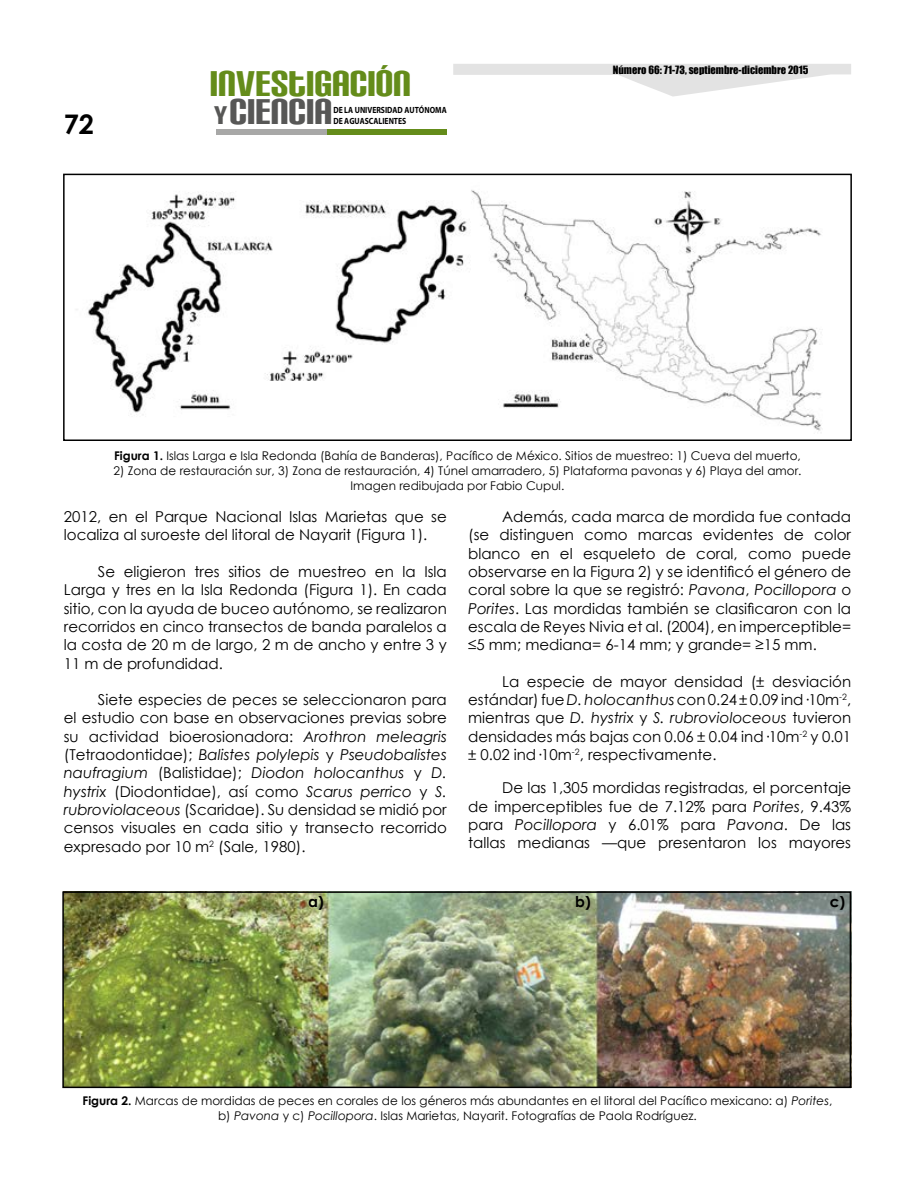
<style>
.page{position:relative;width:915px;height:1191px;background:#fff}
.page>*{position:absolute;margin:0;border:0;box-sizing:border-box;transform-origin:0 0}
.t1{font:43.05px "Carbon Block";color:#648c1a}
.t2{font:43.05px "Carbon Block";color:#575756}
.t3{font:700 27px "Century Gothic";color:#000}
.t4{font:15px/18.3px "Century Gothic";color:#000;text-align:justify}
.t5{font:700 15px "Century Gothic";color:#000}
.t6{font:12px/15px "Century Gothic";color:#000;text-align:center}
.t7{font:10.5px "Impact";color:#000}
.t8{font:700 9px/10.5px "Myriad Pro";color:#000;scale:.85 1}
.s1{font-size:30.75px}
.s2{font-weight:700}
.s3{font-style:italic}
</style>
<div class="page">
<svg style="left:453px;top:64px;width:397px;height:33px"></svg>
<div style="left:216px;top:129px;width:214px;height:6px;background:#a8a8a7"></div>
<div style="left:327px;top:129px;width:119px;height:6px;background:#648c1a"></div>
<img style="left:76px;top:190px;width:747px;height:241px">
<div style="left:63px;top:174px;width:788px;height:267px;border:2px solid #000"></div>
<img style="left:65px;top:894px;width:782px;height:191px">
<div style="left:62px;top:891px;width:788px;height:197px;border:2px solid #000"></div>
<h2 class="t3" style="left:64px;top:107px;width:32px">72</h2>
<h1 class="t1" style="left:210px;top:62px;width:203px">INVESTIGACIÓN</h1>
<h1 class="t2" style="left:214px;top:91px;width:120px"><span class="s1">Y</span> CIENCIA</h1>
<p class="t8" style="left:333px;top:105px;width:135px">DE LA UNIVERSIDAD AUTÓNOMA<br>DE AGUASCALIENTES</p>
<p class="t7" style="left:612px;top:64px;width:197px">Número 66: 71-73, septiembre-diciembre 2015</p>
<p class="t6" style="left:114px;top:448px;width:688px"><span class="s2">Figura 1.</span> Islas Larga e Isla Redonda (Bahía de Banderas), Pacífico de México. Sitios de muestreo: 1) Cueva del muerto,</p>
<p class="t6" style="left:113px;top:463px;width:689px">2) Zona de restauración sur, 3) Zona de restauración, 4) Túnel amarradero, 5) Plataforma pavonas y 6) Playa del amor.<br>Imagen redibujada por Fabio Cupul.</p>
<p class="t4" style="left:64px;top:507px;width:384px">2012, en el Parque Nacional Islas Marietas que se localiza al suroeste del litoral de Nayarit (Figura 1).</p>
<p class="t4" style="left:64px;top:562px;width:384px;text-indent:34px">Se eligieron tres sitios de muestreo en la Isla Larga y tres en la Isla Redonda (Figura 1). En cada sitio, con la ayuda de buceo autónomo, se realizaron recorridos en cinco transectos de banda paralelos a la costa de 20 m de largo, 2 m de ancho y entre 3 y 11 m de profundidad.</p>
<p class="t4" style="left:64px;top:690px;width:384px;text-indent:34px">Siete especies de peces se seleccionaron para el estudio con base en observaciones previas sobre su actividad bioerosionadora: <span class="s3">Arothron meleagris </span>(Tetraodontidae); <span class="s3">Balistes polylepis</span> y <span class="s3">Pseudobalistes naufragium</span> (Balistidae); <span class="s3">Diodon holocanthus</span> y <span class="s3">D. hystrix</span> (Diodontidae), así como <span class="s3">Scarus perrico</span> y <span class="s3">S. rubroviolaceous</span> (Scaridae). Su densidad se midió por censos visuales en cada sitio y transecto recorrido expresado por 10 m<sup>2</sup> (Sale, 1980).</p>
<p class="t4" style="left:468px;top:507px;width:384px;text-indent:34px">Además, cada marca de mordida fue contada (se distinguen como marcas evidentes de color blanco en el esqueleto de coral, como puede observarse en la Figura 2) y se identificó el género de coral sobre la que se registró: <span class="s3">Pavona</span>, <span class="s3">Pocillopora</span> o <span class="s3">Porites</span>. Las mordidas también se clasificaron con la escala de Reyes Nivia et al. (2004), en imperceptible= ≤5 mm; mediana= 6-14 mm; y grande= ≥15 mm.</p>
<p class="t4" style="left:468px;top:672px;width:384px;text-indent:34px">La especie de mayor densidad (± desviación estándar) fue <span class="s3">D. holocanthus</span> con 0.24 ± 0.09 ind·10m<sup>-2</sup>, mientras que <span class="s3">D. hystrix</span> y <span class="s3">S. rubrovioloceous</span> tuvieron densidades más bajas con 0.06 ± 0.04 ind·10m<sup>-2</sup> y 0.01 ± 0.02 ind·10m<sup>-2</sup>, respectivamente.</p>
<p class="t4" style="left:468px;top:778px;width:384px;text-indent:34px">De las 1,305 mordidas registradas, el porcentaje de imperceptibles fue de 7.12% para <span class="s3">Porites</span>, 9.43% para <span class="s3">Pocillopora</span> y 6.01% para <span class="s3">Pavona</span>. De las tallas medianas —que presentaron los mayores</p>
<p class="t5" style="left:308px;top:892px;width:17px">a)</p>
<p class="t5" style="left:575px;top:892px;width:17px">b)</p>
<p class="t5" style="left:829px;top:892px;width:17px">c)</p>
<p class="t6" style="left:83px;top:1093px;width:751px"><span class="s2">Figura 2.</span> Marcas de mordidas de peces en corales de los géneros más abundantes en el litoral del Pacífico mexicano: a) <span class="s3">Porites</span>, b) <span class="s3">Pavona</span> y c) <span class="s3">Pocillopora</span>. Islas Marietas, Nayarit. Fotografías de Paola Rodríguez.</p>
</div>
